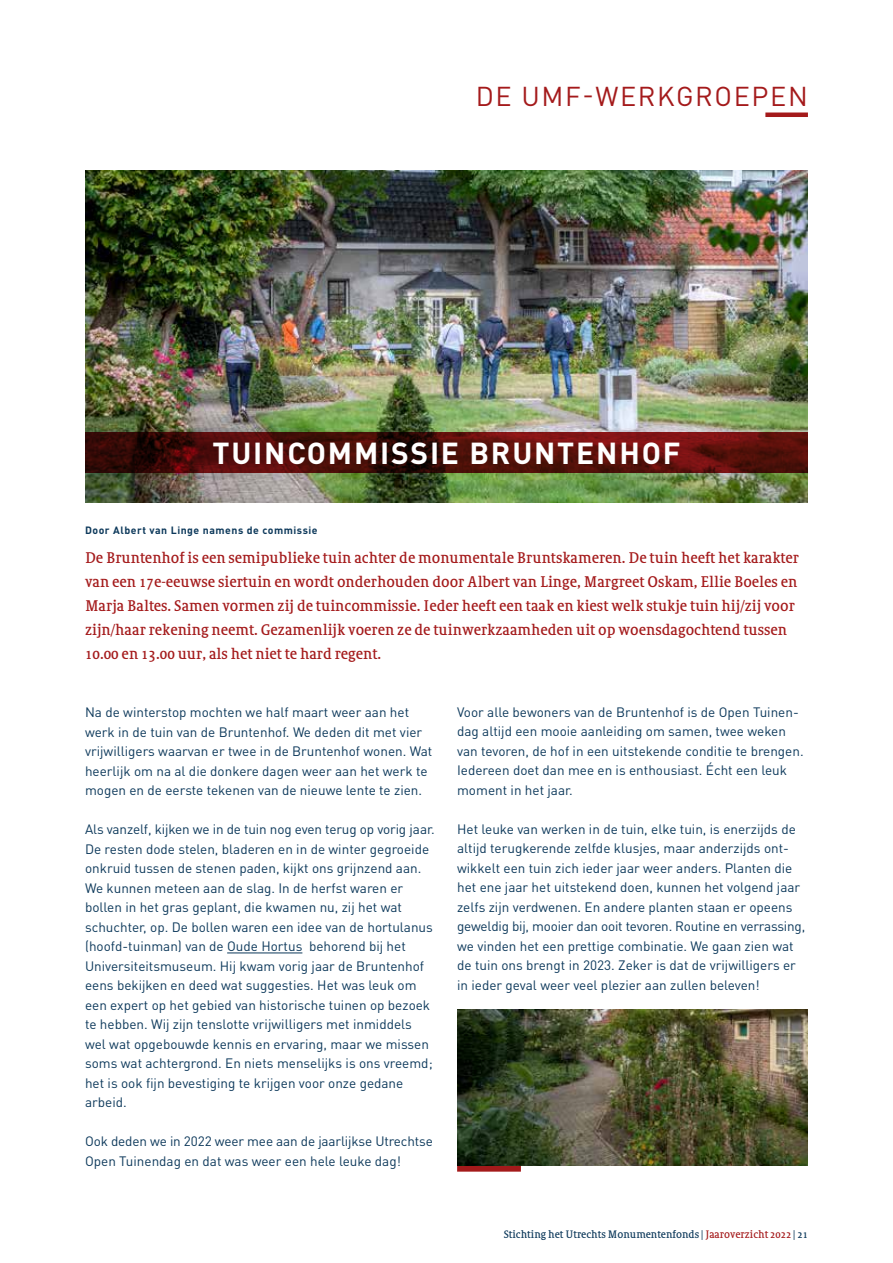
<style>
.page{position:relative;width:893px;height:1263px;background:#fff}
.page>*{position:absolute;margin:0;border:0;box-sizing:border-box;transform-origin:0 0}
.t1{font:700 30px "DIN Pro";letter-spacing:.06em;color:#fff}
.t2{font:27px "DIN Pro";letter-spacing:.06em;color:#a41a1b}
.t3{font:15px/24px "Sheriff";color:#a41a1b}
.t4{font:13.5px/19.5px "DIN Pro";color:#0d395b}
.t5{font:10.5px "Sheriff";color:#0d395b}
.t6{font:700 10.5px "DIN Pro";letter-spacing:.05em;color:#0d395b}
.s1{color:#a41a1b}
</style>
<div class="page">
<img style="left:85px;top:170px;width:723px;height:332px">
<hr style="left:765px;top:113px;width:43px;height:4px;background:#a41a1b">
<hr style="left:227px;top:952px;width:75px;height:1px;background:#0d395b">
<svg style="left:85px;top:432px;width:723px;height:41px"></svg>
<div style="left:457px;top:1166px;width:64px;height:6px;background:#a41a1b"></div>
<img style="left:457px;top:1010px;width:351px;height:156px">
<h2 class="t2" style="left:476px;top:78px;width:333px">DE UMF-WERKGROEPEN</h2>
<h1 class="t1" style="left:212px;top:432px;width:469px">TUINCOMMISSIE BRUNTENHOF</h1>
<p class="t6" style="left:85px;top:523px;width:234px">Door Albert van Linge namens de commissie</p>
<p class="t3" style="left:85px;top:545px;width:715px">De Bruntenhof is een semipublieke tuin achter de monumentale Bruntskameren. De tuin heeft het karakter van een 17e-eeuwse siertuin en wordt onderhouden door Albert van Linge, Margreet Oskam, Ellie Boeles en Marja Baltes. Samen vormen zij de tuincommissie. Ieder heeft een taak en kiest welk stukje tuin hij/zij voor zijn/haar rekening neemt. Gezamenlijk voeren ze de tuinwerkzaamheden uit op woensdagochtend tussen 10.00 en 13.00 uur, als het niet te hard regent.</p>
<p class="t4" style="left:85px;top:702px;width:349px">Na de winterstop mochten we half maart weer aan het werk in de tuin van de Bruntenhof. We deden dit met vier vrijwilligers waarvan er twee in de Bruntenhof wonen. Wat heerlijk om na al die donkere dagen weer aan het werk te mogen en de eerste tekenen van de nieuwe lente te zien.</p>
<p class="t4" style="left:85px;top:819px;width:351px">Als vanzelf, kijken we in de tuin nog even terug op vorig jaar.<br>De resten dode stelen, bladeren en in de winter gegroeide onkruid tussen de stenen paden, kijkt ons grijnzend aan.<br>We kunnen meteen aan de slag. In de herfst waren er bollen in het gras geplant, die kwamen nu, zij het wat schuchter, op. De bollen waren een idee van de hortulanus (hoofd-tuinman) van de Oude Hortus behorend bij het Universiteitsmuseum. Hij kwam vorig jaar de Bruntenhof eens bekijken en deed wat suggesties. Het was leuk om een expert op het gebied van historische tuinen op bezoek te hebben. Wij zijn tenslotte vrijwilligers met inmiddels wel wat opgebouwde kennis en ervaring, maar we missen soms wat achtergrond. En niets menselijks is ons vreemd; het is ook fijn bevestiging te krijgen voor onze gedane arbeid.</p>
<p class="t4" style="left:85px;top:1131px;width:349px">Ook deden we in 2022 weer mee aan de jaarlijkse Utrechtse<br>Open Tuinendag en dat was weer een hele leuke dag!</p>
<p class="t4" style="left:457px;top:702px;width:348px">Voor alle bewoners van de Bruntenhof is de Open Tuinen&shy;dag altijd een mooie aanleiding om samen, twee weken van tevoren, de hof in een uitstekende conditie te brengen.<br>Iedereen doet dan mee en is enthousiast. Écht een leuk moment in het jaar.</p>
<p class="t4" style="left:457px;top:819px;width:350px">Het leuke van werken in de tuin, elke tuin, is enerzijds de altijd terugkerende zelfde klusjes, maar anderzijds ont&shy;wikkelt een tuin zich ieder jaar weer anders. Planten die het ene jaar het uitstekend doen, kunnen het volgend jaar zelfs zijn verdwenen. En andere planten staan er opeens geweldig bij, mooier dan ooit tevoren. Routine en verrassing, we vinden het een prettige combinatie. We gaan zien wat de tuin ons brengt in 2023. Zeker is dat de vrijwilligers er in ieder geval weer veel plezier aan zullen beleven!</p>
<p class="t5" style="left:504px;top:1228px;width:306px">Stichting het Utrechts Monumentenfonds | <span class="s1">Jaaroverzicht 2022</span> | 21</p>
</div>
